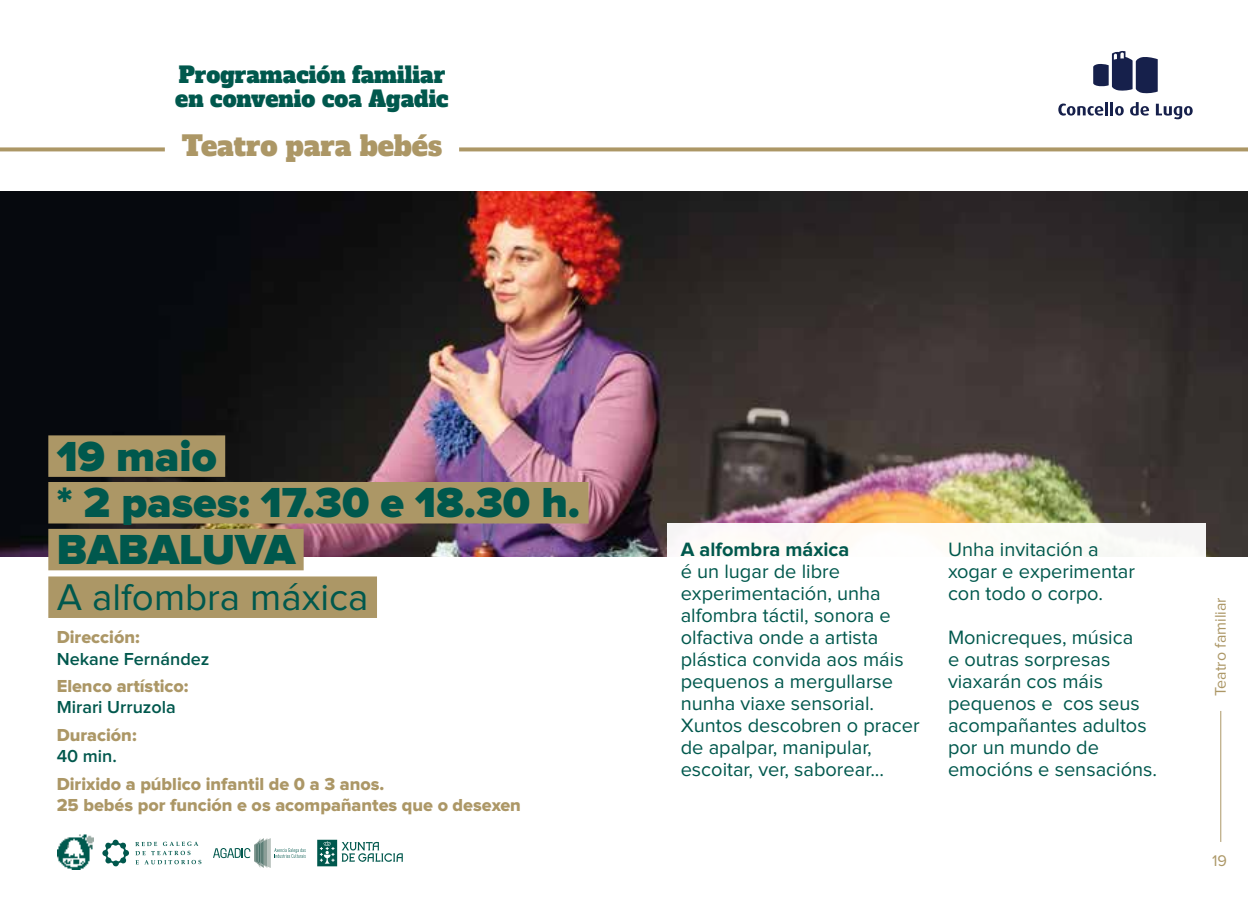
<style>
.page{position:relative;width:1248px;height:908px;background:#fff}
.page>*{position:absolute;margin:0;border:0;box-sizing:border-box;transform-origin:0 0}
.t1{font:900 43.6px/46.6px "Proxima Nova";color:#00584d}
.t2{font:38.4px "Proxima Nova";color:#00584d}
.t3{font:27.2px "Alfa Slab One";color:#ac9766}
.t4{font:22px/24px "Alfa Slab One";color:#00584d}
.t5{font:20px/22px "Proxima Nova";color:#00584d}
.t6{font:700 20px "Proxima Nova";color:#00584d}
.t7{font:18px/21.6px "Proxima Nova Extrabld";color:#ac9766}
.t8{font:600 18px "Proxima Nova";color:#00584d}
.t9{font:16px "Proxima Nova";color:#ac9766}
</style>
<div class="page">
<svg style="left:0;top:147px;width:165px;height:4px"></svg>
<svg style="left:459px;top:147px;width:788px;height:4px;background:#b5a276"></svg>
<img style="left:0;top:191px;width:1247px;height:365px">
<div style="left:48px;top:435px;width:177px;height:41px;background:#ac9766"></div>
<div style="left:48px;top:482px;width:540px;height:41px;background:#ac9766"></div>
<div style="left:48px;top:528px;width:255px;height:42px;background:#ac9766"></div>
<div style="left:48px;top:576px;width:329px;height:41px;background:#ac9766"></div>
<div style="left:666px;top:523px;width:539px;height:283px;background:#fff"></div>
<svg style="left:1058px;top:102px;width:65px;height:13px"></svg>
<svg style="left:1130px;top:102px;width:18px;height:13px"></svg>
<svg style="left:1155px;top:104px;width:37px;height:15px"></svg>
<svg style="left:1093px;top:51px;width:64px;height:42px"></svg>
<hr style="left:1220px;top:710px;width:1px;height:131px;background:#ac9766">
<img style="left:58px;top:834px;width:35px;height:34px">
<svg style="left:102px;top:839px;width:27px;height:27px"></svg>
<svg style="left:135px;top:841px;width:67px;height:23px"></svg>
<svg style="left:213px;top:838px;width:93px;height:30px"></svg>
<svg style="left:317px;top:839px;width:86px;height:26px"></svg>
<p class="t4" style="left:175px;top:61px;width:275px">Programación familiar en convenio coa Agadic</p>
<h3 class="t3" style="left:182px;top:123px;width:262px">Teatro para bebés</h3>
<h1 class="t1" style="left:57px;top:434px;width:525px">19 maio<br>* 2 pases: 17.30 e 18.30 h. babaluva</h1>
<h2 class="t2" style="left:57px;top:579px;width:313px">A alfombra máxica</h2>
<p class="t7" style="left:57px;top:626px;width:84px">Dirección:</p>
<p class="t8" style="left:57px;top:650px;width:154px">Nekane Fernández</p>
<p class="t7" style="left:57px;top:675px;width:133px">Elenco artístico:</p>
<p class="t8" style="left:57px;top:699px;width:121px">Mirari Urruzola</p>
<p class="t7" style="left:57px;top:724px;width:81px">Duración:</p>
<p class="t8" style="left:57px;top:747px;width:62px">40 min.</p>
<p class="t7" style="left:57px;top:773px;width:465px">Dirixido a público infantil de 0 a 3 anos.<br>25 bebés por función e os acompañantes que o desexen</p>
<p class="t6" style="left:680px;top:540px;width:170px">A alfombra máxica</p>
<p class="t5" style="left:680px;top:561px;width:240px">é un lugar de libre experimentación, unha alfombra táctil, sonora e olfactiva onde a artista plástica convida aos máis pequenos a mergullarse nunha viaxe sensorial.<br>Xuntos descobren o pracer de apalpar, manipular, escoitar, ver, saborear...</p>
<p class="t5" style="left:947px;top:539px;width:189px">Unha invitación a xogar e experimentar con todo o corpo.</p>
<p class="t5" style="left:947px;top:627px;width:210px">Monicreques, música<br>e outras sorpresas viaxarán cos máis pequenos e cos seus acompañantes adultos por un mundo de emocións e sensacións.</p>
<p class="t9" style="left:1213px;top:695px;width:100px;rotate:-90deg">Teatro familiar</p>
<p class="t9" style="left:1211px;top:852px;width:16px">19</p>
</div>
